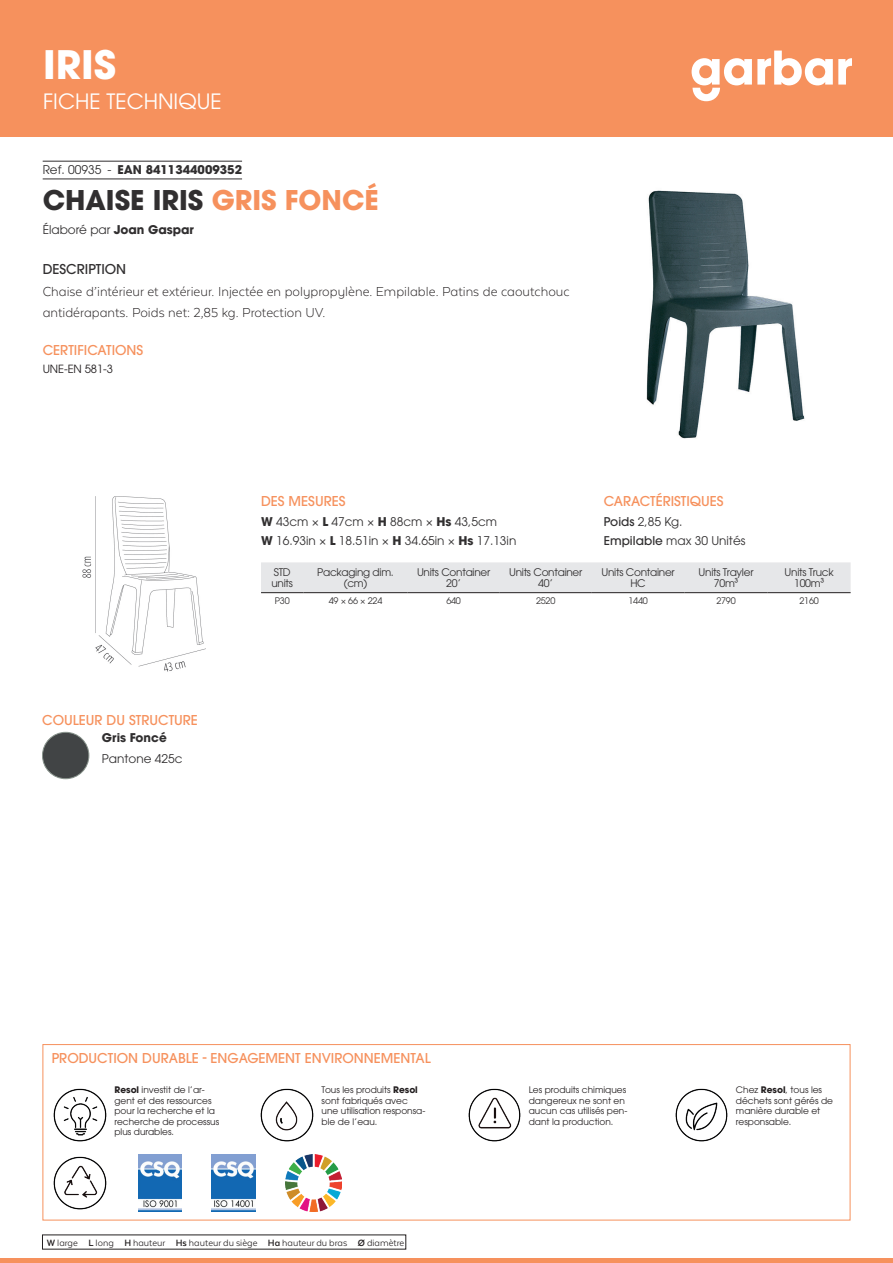
<style>
.page{position:relative;width:893px;height:1263px;background:#fff}
.page>*{position:absolute;margin:0;border:0;box-sizing:border-box;transform-origin:0 0}
.t1{font:700 39px "ITC Avant Garde Pro";color:#fff}
.t2{font:700 27px "ITC Avant Garde Pro";color:#312f30}
.t3{font:21px "ITC Avant Garde Pro";color:#fff}
.t4{font:300 15px/21.6px "Texta Alt";color:#231f20}
.t5{font:500 13.5px "ITC Avant Garde Pro";color:#f6915d}
.t6{font:500 13.5px "ITC Avant Garde Pro";color:#312f30}
.t7{font:12px/19.5px "ITC Avant Garde Pro";color:#312f30}
.t8{font:700 12px "ITC Avant Garde Pro";color:#312f30}
.t9{font:11.25px "ITC Avant Garde Pro";letter-spacing:-.01em;color:#231f20}
.t10{font:10.5px/10.5px "ITC Avant Garde Pro";letter-spacing:-.025em;color:#312f30;text-align:center}
.t11{font:10.5px "Texta Alt";color:#231f20}
.t12{font:9px/10.5px "ITC Avant Garde Pro";color:#231f20}
.t13{font:9px "ITC Avant Garde Pro";letter-spacing:-.02em;color:#312f30}
.s1{font-weight:400}
.s2{color:#f6915d}
.s3{font-weight:700}
.s4{font-weight:500}
</style>
<div class="page">
<div style="left:0;top:0;width:893px;height:137px;background:#f6915d"></div>
<hr style="left:0;top:1259px;width:893px;height:4px;background:#f6915d">
<svg style="left:692px;top:51px;width:160px;height:50px"></svg>
<hr style="left:43px;top:161px;width:199px;height:1px;background:#312f30">
<hr style="left:43px;top:179px;width:199px;height:1px;background:#312f30">
<img style="left:646px;top:190px;width:159px;height:249px">
<img style="left:42px;top:732px;width:47px;height:47px;border-radius:23px">
<div style="left:42px;top:732px;width:47px;height:47px;border:1px solid #89948d;border-radius:50%"></div>
<img style="left:82px;top:496px;width:124px;height:176px">
<div style="left:261px;top:562px;width:590px;height:30px;background:#e6e7e9"></div>
<hr style="left:261px;top:592px;width:42px;height:1px;background:#231f20">
<hr style="left:303px;top:592px;width:105px;height:1px;background:#231f20">
<hr style="left:408px;top:592px;width:92px;height:1px;background:#231f20">
<hr style="left:500px;top:592px;width:92px;height:1px;background:#231f20">
<hr style="left:592px;top:592px;width:92px;height:1px;background:#231f20">
<hr style="left:684px;top:592px;width:84px;height:1px;background:#231f20">
<hr style="left:768px;top:592px;width:83px;height:1px;background:#231f20">
<img style="left:53px;top:1088px;width:54px;height:54px">
<img style="left:260px;top:1088px;width:54px;height:54px">
<img style="left:468px;top:1088px;width:53px;height:54px">
<img style="left:675px;top:1088px;width:53px;height:54px">
<img style="left:53px;top:1156px;width:54px;height:54px">
<img style="left:138px;top:1155px;width:44px;height:56px">
<img style="left:212px;top:1155px;width:43px;height:56px">
<img style="left:285px;top:1155px;width:57px;height:56px">
<div style="left:43px;top:1044px;width:807px;height:176px;border:1px solid #f6915d"></div>
<h1 class="t1" style="left:43px;top:39px;width:75px">IRIS</h1>
<h3 class="t3" style="left:43px;top:88px;width:180px">FICHE TECHNIQUE</h3>
<h3 class="t8" style="left:43px;top:162px;width:201px"><span class="s1">Ref. 00935 -</span> EAN 8411344009352</h3>
<h2 class="t2" style="left:43px;top:182px;width:338px">CHAISE IRIS <span class="s2">GRIS FONCÉ</span></h2>
<h3 class="t7" style="left:43px;top:219px;width:153px">Élaboré par <span class="s3">Joan Gaspar</span></h3>
<h3 class="t6" style="left:43px;top:260px;width:85px">DESCRIPTION</h3>
<h3 class="t4" style="left:43px;top:280px;width:529px">Chaise d’intérieur et extérieur. Injectée en polypropylène. Empilable. Patins de caoutchouc antidérapants. Poids net: 2,85 kg. Protection UV.</h3>
<h3 class="t5" style="left:43px;top:341px;width:102px">CERTIFICATIONS</h3>
<p class="t9" style="left:43px;top:361px;width:72px">UNE-EN 581-3</p>
<h3 class="t5" style="left:42px;top:712px;width:157px">COULEUR DU STRUCTURE</h3>
<h3 class="t8" style="left:102px;top:729px;width:66px">Gris Foncé</h3>
<h3 class="t7" style="left:102px;top:748px;width:82px">Pantone 425c</h3>
<h3 class="t5" style="left:604px;top:493px;width:121px">CARACTÉRISTIQUES</h3>
<h3 class="t7" style="left:604px;top:512px;width:143px"><span class="s4">Poids</span> 2,85 Kg.<br><span class="s4">Empilable</span> max 30 Unités</h3>
<h3 class="t5" style="left:261px;top:493px;width:86px">DES MESURES</h3>
<h3 class="t7" style="left:261px;top:512px;width:257px"><span class="s3">W</span> 43cm × <span class="s3">L</span> 47cm × <span class="s3">H</span> 88cm × <span class="s3">Hs</span> 43,5cm<br><span class="s3">W</span> 16.93in × <span class="s3">L</span> 18.51in × <span class="s3">H</span> 34.65in × <span class="s3">Hs</span> 17.13in</h3>
<p class="t10" style="left:271px;top:567px;width:23px;text-align:left">STD units</p>
<p class="t10" style="left:317px;top:567px;width:78px">Packaging dim. (cm)</p>
<p class="t10" style="left:417px;top:567px;width:75px">Units Container<br>20’</p>
<p class="t10" style="left:509px;top:567px;width:75px">Units Container<br>40’</p>
<p class="t10" style="left:601px;top:567px;width:75px">Units Container<br>HC</p>
<p class="t10" style="left:699px;top:567px;width:56px">Units Trayler<br>70m³</p>
<p class="t10" style="left:785px;top:567px;width:51px">Units Truck<br>100m³</p>
<p class="t13" style="left:275px;top:595px;width:16px">P30</p>
<p class="t13" style="left:329px;top:595px;width:55px">49 × 66 × 224</p>
<p class="t13" style="left:446px;top:595px;width:16px">640</p>
<p class="t13" style="left:536px;top:595px;width:21px">2520</p>
<p class="t13" style="left:628px;top:595px;width:21px">1440</p>
<p class="t13" style="left:716px;top:595px;width:21px">2790</p>
<p class="t13" style="left:799px;top:595px;width:21px">2160</p>
<h3 class="t5" style="left:52px;top:1050px;width:380px">PRODUCTION DURABLE - ENGAGEMENT ENVIRONNEMENTAL</h3>
<p class="t12" style="left:114px;top:1085px;width:106px"><span class="s3">Resol</span> investit de l’ar&shy;gent et des ressources pour la recherche et la recherche de processus plus durables.</p>
<p class="t12" style="left:322px;top:1085px;width:105px">Tous les produits <span class="s3">Resol </span>sont fabriqués avec une utilisation responsa&shy;ble de l’eau.</p>
<p class="t12" style="left:529px;top:1085px;width:100px">Les produits chimiques dangereux ne sont en aucun cas utilisés pen&shy;dant la production.</p>
<p class="t12" style="left:736px;top:1085px;width:99px">Chez <span class="s3">Resol</span>, tous les déchets sont gérés de manière durable et responsable.</p>
<p class="t11" style="left:47px;top:1237px;width:359px"><span class="s3">W</span> large <span class="s3">L</span> long <span class="s3">H</span> hauteur <span class="s3">Hs</span> hauteur du siège <span class="s3">Ha</span> hauteur du bras <span class="s3">Ø</span> diamètre</p>
</div>
